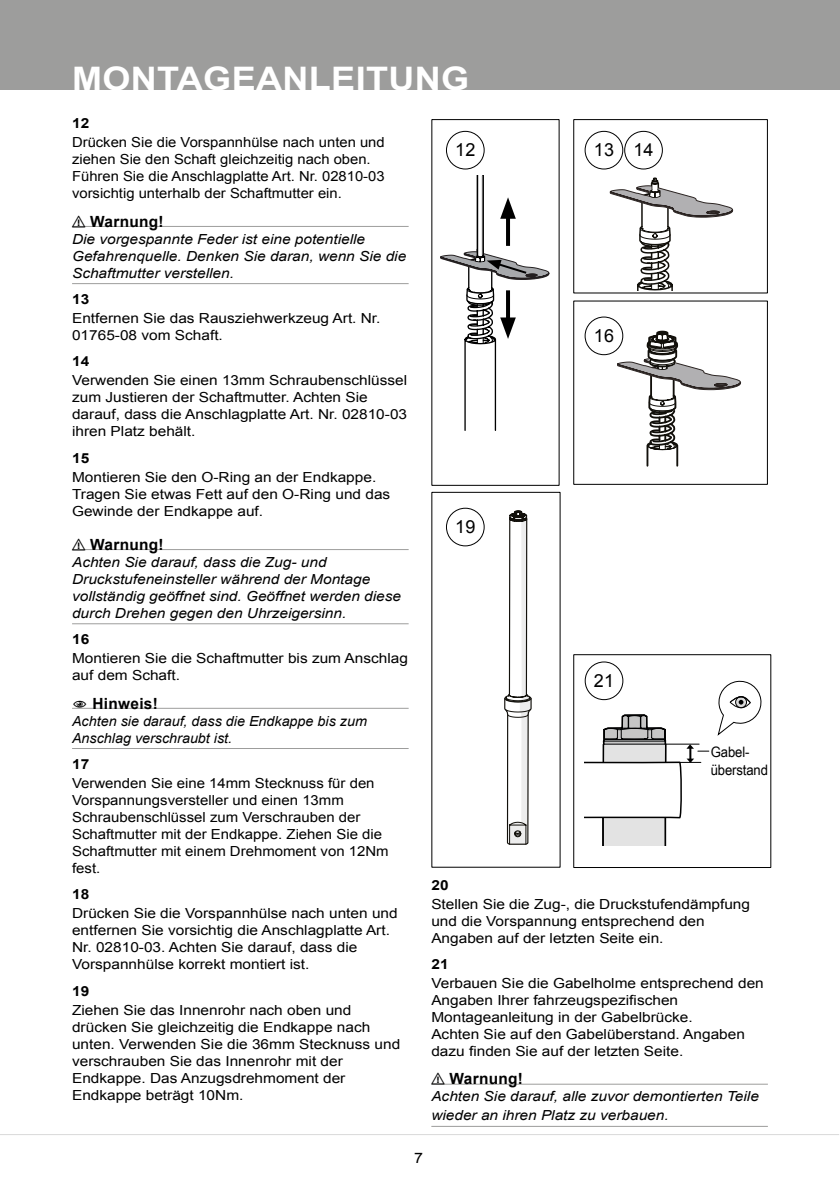
<style>
.page{position:relative;width:840px;height:1191px;background:#fff}
.page>*{position:absolute;margin:0;border:0;box-sizing:border-box;transform-origin:0 0}
.t1{font:700 32.4px "Arial";letter-spacing:.01em;color:#fff;scale:1.11 1}
.t2{font:18px "Arial";letter-spacing:.01em;color:#000}
.t3{font:700 15.4px "Arial";color:#000}
.t4{font:14.4px/18px "Arial Narrow";letter-spacing:-.01em;color:#000;scale:1.11 1}
.t5{font:14.4px "Arial";color:#000;scale:1.11 1}
.t6{font:13.8px/17px "Arial";color:#000;scale:1.11 1}
.t7{font:italic 13.8px/17px "Arial";color:#000;scale:1.11 1}
.t8{font:13.8px/17px "Arial";color:#000;scale:1.08 1}
.t9{font:13.8px/17px "Arial";color:#000;scale:1.07 1}
.t10{font:italic 13.8px/17px "Arial";color:#000}
.t11{font:700 13.8px "Arial";letter-spacing:.02em;color:#000;scale:1.11 1}
</style>
<div class="page">
<div style="left:0;top:0;width:839px;height:90px;background:#9d9d9c"></div>
<hr style="left:0;top:1134px;width:838px;height:1px;background:#dadada">
<hr style="left:72px;top:226px;width:336px;height:1px;background:#9d9d9c">
<hr style="left:72px;top:283px;width:336px;height:1px;background:#9d9d9c">
<hr style="left:72px;top:549px;width:336px;height:1px;background:#9d9d9c">
<hr style="left:72px;top:623px;width:336px;height:1px;background:#9d9d9c">
<hr style="left:72px;top:708px;width:336px;height:1px;background:#9d9d9c">
<hr style="left:72px;top:748px;width:336px;height:1px;background:#9d9d9c">
<hr style="left:431px;top:1083px;width:336px;height:1px;background:#9d9d9c">
<hr style="left:431px;top:1126px;width:336px;height:1px;background:#9d9d9c">
<div style="left:445px;top:508px;width:39px;height:38px;border:1px solid #000;border-radius:50%"></div>
<div style="left:445px;top:131px;width:39px;height:38px;border:1px solid #000;border-radius:50%"></div>
<div style="left:584px;top:131px;width:39px;height:38px;border:1px solid #000;border-radius:50%"></div>
<div style="left:623px;top:131px;width:39px;height:38px;border:1px solid #000;border-radius:50%"></div>
<div style="left:584px;top:316px;width:39px;height:39px;border:1px solid #000;border-radius:50%"></div>
<svg style="left:440px;top:176px;width:109px;height:255px"></svg>
<svg style="left:609px;top:177px;width:123px;height:114px"></svg>
<svg style="left:616px;top:331px;width:124px;height:136px"></svg>
<svg style="left:504px;top:510px;width:27px;height:334px"></svg>
<svg style="left:584px;top:714px;width:124px;height:131px"></svg>
<svg style="left:717px;top:680px;width:45px;height:56px"></svg>
<div style="left:573px;top:654px;width:197px;height:214px;border:1px solid #000"></div>
<div style="left:584px;top:661px;width:39px;height:39px;border:1px solid #000;border-radius:50%"></div>
<h1 class="t1" style="left:72px;top:57px;width:359px">MONTAGEANLEITUNG</h1>
<p class="t11" style="left:72px;top:114px;width:17px">12</p>
<p class="t9" style="left:72px;top:134px;width:293px">Drücken Sie die Vorspannhülse nach unten und ziehen Sie den Schaft gleichzeitig nach oben.<br>Führen Sie die Anschlagplatte Art. Nr. 02810-03 vorsichtig unterhalb der Schaftmutter ein.</p>
<p class="t3" style="left:72px;top:211px;width:41px">⚠ WARNUNG!</p>
<p class="t7" style="left:72px;top:230px;width:302px">Die vorgespannte Feder ist eine potentielle<br>Gefahrenquelle. Denken Sie daran, wenn Sie die<br>Schaftmutter verstellen.</p>
<p class="t11" style="left:72px;top:290px;width:17px">13</p>
<p class="t6" style="left:72px;top:310px;width:279px">Entfernen Sie das Rausziehwerkzeug Art. Nr.<br>01765-08 vom Schaft.</p>
<p class="t11" style="left:72px;top:352px;width:17px">14</p>
<p class="t6" style="left:72px;top:372px;width:303px">Verwenden Sie einen 13mm Schraubenschlüssel zum Justieren der Schaftmutter. Achten Sie darauf, dass die Anschlagplatte Art. Nr. 02810-03 ihren Platz behält.</p>
<p class="t11" style="left:72px;top:449px;width:17px">15</p>
<p class="t6" style="left:72px;top:468px;width:288px">Montieren Sie den O-Ring an der Endkappe.<br>Tragen Sie etwas Fett auf den O-Ring und das<br>Gewinde der Endkappe auf.</p>
<p class="t3" style="left:72px;top:534px;width:41px">⚠ WARNUNG!</p>
<p class="t7" style="left:72px;top:553px;width:298px">Achten Sie darauf, dass die Zug- und Druckstufeneinsteller während der Montage vollständig geöffnet sind. Geöffnet werden diese durch Drehen gegen den Uhrzeigersinn.</p>
<p class="t11" style="left:72px;top:630px;width:17px">16</p>
<p class="t6" style="left:72px;top:650px;width:304px">Montieren Sie die Schaftmutter bis zum Anschlag auf dem Schaft.</p>
<p class="t3" style="left:104px;top:693px;width:9px">HINWEI</p>
<p class="t3" style="left:153px;top:693px;width:7px">S!</p>
<p class="t10" style="left:72px;top:712px;width:296px">Achten sie darauf, dass die Endkappe bis zum<br>Anschlag verschraubt ist.</p>
<p class="t11" style="left:72px;top:755px;width:17px">17</p>
<p class="t8" style="left:72px;top:774px;width:294px">Verwenden Sie eine 14mm Stecknuss für den Vorspannungsversteller und einen 13mm Schraubenschlüssel zum Verschrauben der Schaftmutter mit der Endkappe. Ziehen Sie die Schaftmutter mit einem Drehmoment von 12Nm fest.</p>
<p class="t11" style="left:72px;top:885px;width:17px">18</p>
<p class="t6" style="left:72px;top:905px;width:295px">Drücken Sie die Vorspannhülse nach unten und entfernen Sie vorsichtig die Anschlagplatte Art.<br>Nr. 02810-03. Achten Sie darauf, dass die Vorspannhülse korrekt montiert ist.</p>
<p class="t11" style="left:72px;top:981px;width:17px">19</p>
<p class="t6" style="left:72px;top:1001px;width:297px">Ziehen Sie das Innenrohr nach oben und drücken Sie gleichzeitig die Endkappe nach unten. Verwenden Sie die 36mm Stecknuss und verschrauben Sie das Innenrohr mit der Endkappe. Das Anzugsdrehmoment der Endkappe beträgt 10Nm.</p>
<h2 class="t2" style="left:455px;top:138px;width:22px">12</h2>
<h2 class="t2" style="left:593px;top:138px;width:61px">13 14</h2>
<h2 class="t2" style="left:593px;top:324px;width:22px">16</h2>
<h2 class="t2" style="left:455px;top:515px;width:22px">19</h2>
<h2 class="t2" style="left:593px;top:669px;width:22px">21</h2>
<p class="t4" style="left:710px;top:742px;width:53px">Gabel&shy;überstand</p>
<p class="t11" style="left:431px;top:875px;width:17px">20</p>
<p class="t6" style="left:431px;top:895px;width:288px">Stellen Sie die Zug-, die Druckstufendämpfung und die Vorspannung entsprechend den<br>Angaben auf der letzten Seite ein.</p>
<p class="t11" style="left:431px;top:955px;width:17px">21</p>
<p class="t6" style="left:431px;top:975px;width:301px">Verbauen Sie die Gabelholme entsprechend den Angaben Ihrer fahrzeugspezifischen Montageanleitung in der Gabelbrücke.<br>Achten Sie auf den Gabelüberstand. Angaben dazu finden Sie auf der letzten Seite.</p>
<p class="t3" style="left:431px;top:1068px;width:41px">⚠ WARNUNG!</p>
<p class="t7" style="left:431px;top:1087px;width:296px;line-height:19px">Achten Sie darauf, alle zuvor demontierten Teile wieder an ihren Platz zu verbauen.</p>
<p class="t5" style="left:414px;top:1148px;width:10px">7</p>
</div>
